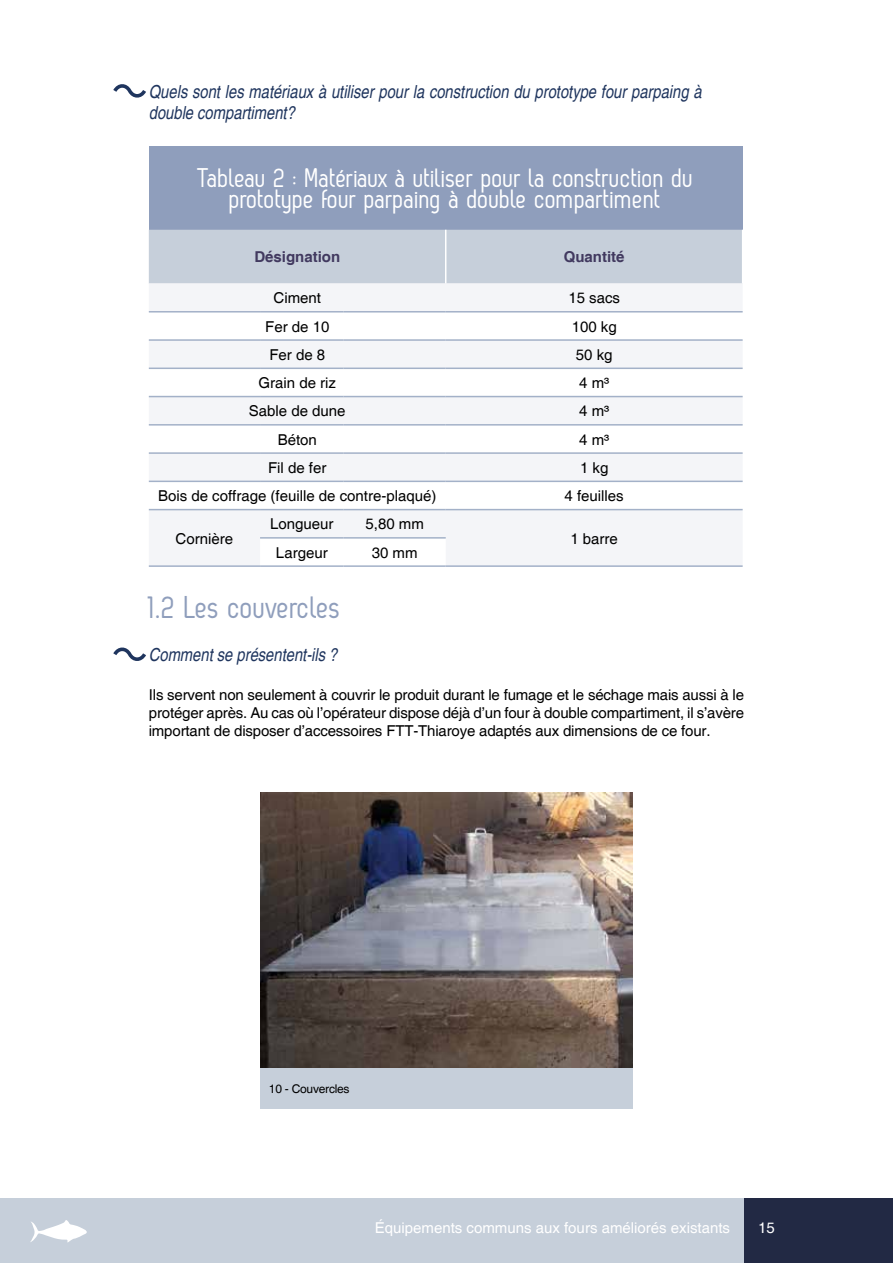
<style>
.page{position:relative;width:893px;height:1263px;background:#fff}
.page>*{position:absolute;margin:0;border:0;box-sizing:border-box;transform-origin:0 0}
.t1{font:31.5px "Zag";letter-spacing:-.01em;color:#8f9ebc}
.t2{font:27px/21px "Zag";color:#fff;text-align:center}
.t3{font:italic condensed 18px/21.6px "Helvetica";color:#1f355e}
.t4{font:15px/18px "Helvetica";color:#000;text-align:justify}
.t5{font:15px "Helvetica";color:#fff}
.t6{font:700 15px "Helvetica";color:#41395f}
.t7{font:12px "Helvetica";letter-spacing:-.02em;color:#000}
</style>
<div class="page">
<div style="left:0;top:1199px;width:893px;height:64px;background:#c6cfda"></div>
<svg style="left:30px;top:1220px;width:57px;height:22px"></svg>
<div style="left:744px;top:1199px;width:149px;height:64px;background:#222944"></div>
<svg style="left:113px;top:84px;width:33px;height:14px"></svg>
<svg style="left:113px;top:648px;width:33px;height:13px"></svg>
<div style="left:149px;top:146px;width:594px;height:84px;background:#8f9ebc"></div>
<div style="left:149px;top:230px;width:593px;height:53px;background:#c6cfda"></div>
<svg style="left:149px;top:283px;width:594px;height:282px;fill:#f4f5f8"></svg>
<hr style="left:445px;top:230px;width:1px;height:53px;background:#fff">
<hr style="left:149px;top:311px;width:111px;height:1px;background:#a3b1c8">
<hr style="left:260px;top:311px;width:84px;height:1px;background:#a3b1c8">
<hr style="left:344px;top:311px;width:102px;height:1px;background:#a3b1c8">
<hr style="left:446px;top:311px;width:297px;height:1px;background:#a3b1c8">
<hr style="left:149px;top:339px;width:111px;height:2px;background:#a3b1c8">
<hr style="left:260px;top:339px;width:84px;height:2px;background:#a3b1c8">
<hr style="left:344px;top:339px;width:102px;height:2px;background:#a3b1c8">
<hr style="left:446px;top:339px;width:297px;height:2px;background:#a3b1c8">
<hr style="left:149px;top:368px;width:111px;height:1px;background:#a3b1c8">
<hr style="left:260px;top:368px;width:84px;height:1px;background:#a3b1c8">
<hr style="left:344px;top:368px;width:102px;height:1px;background:#a3b1c8">
<hr style="left:446px;top:368px;width:297px;height:1px;background:#a3b1c8">
<hr style="left:149px;top:396px;width:111px;height:1px;background:#a3b1c8">
<hr style="left:260px;top:396px;width:84px;height:1px;background:#a3b1c8">
<hr style="left:344px;top:396px;width:102px;height:1px;background:#a3b1c8">
<hr style="left:446px;top:396px;width:297px;height:1px;background:#a3b1c8">
<hr style="left:149px;top:424px;width:111px;height:2px;background:#a3b1c8">
<hr style="left:260px;top:424px;width:84px;height:2px;background:#a3b1c8">
<hr style="left:344px;top:424px;width:102px;height:2px;background:#a3b1c8">
<hr style="left:446px;top:424px;width:297px;height:2px;background:#a3b1c8">
<hr style="left:149px;top:452px;width:111px;height:2px;background:#a3b1c8">
<hr style="left:260px;top:452px;width:84px;height:2px;background:#a3b1c8">
<hr style="left:344px;top:452px;width:102px;height:2px;background:#a3b1c8">
<hr style="left:446px;top:452px;width:297px;height:2px;background:#a3b1c8">
<hr style="left:149px;top:481px;width:111px;height:1px;background:#a3b1c8">
<hr style="left:260px;top:481px;width:84px;height:1px;background:#a3b1c8">
<hr style="left:344px;top:481px;width:102px;height:1px;background:#a3b1c8">
<hr style="left:446px;top:481px;width:297px;height:1px;background:#a3b1c8">
<hr style="left:149px;top:509px;width:111px;height:1px;background:#a3b1c8">
<hr style="left:260px;top:509px;width:84px;height:1px;background:#a3b1c8">
<hr style="left:344px;top:509px;width:102px;height:1px;background:#a3b1c8">
<hr style="left:446px;top:509px;width:297px;height:1px;background:#a3b1c8">
<hr style="left:260px;top:537px;width:84px;height:2px;background:#a3b1c8">
<hr style="left:344px;top:537px;width:102px;height:2px;background:#a3b1c8">
<hr style="left:149px;top:565px;width:111px;height:2px;background:#a3b1c8">
<hr style="left:260px;top:565px;width:84px;height:2px;background:#a3b1c8">
<hr style="left:344px;top:565px;width:102px;height:2px;background:#a3b1c8">
<hr style="left:446px;top:565px;width:297px;height:2px;background:#a3b1c8">
<img style="left:260px;top:793px;width:372px;height:275px">
<div style="left:260px;top:1068px;width:372px;height:41px;background:#c6cfda"></div>
<p class="t3" style="left:149px;top:81px;width:554px">Quels sont les matériaux à utiliser pour la construction du prototype four parpaing à double compartiment?</p>
<h2 class="t2" style="left:198px;top:168px;width:498px">Tableau 2 : Matériaux à utiliser pour la construction du prototype four parpaing à double compartiment</h2>
<p class="t6" style="left:254px;top:248px;width:87px">Désignation</p>
<p class="t6" style="left:564px;top:248px;width:62px">Quantité</p>
<p class="t4" style="left:274px;top:290px;width:49px">Ciment</p>
<p class="t4" style="left:568px;top:290px;width:53px">15 sacs</p>
<p class="t4" style="left:265px;top:318px;width:66px">Fer de 10</p>
<p class="t4" style="left:572px;top:318px;width:47px">100 kg</p>
<p class="t4" style="left:269px;top:346px;width:57px">Fer de 8</p>
<p class="t4" style="left:576px;top:346px;width:38px">50 kg</p>
<p class="t4" style="left:258px;top:374px;width:79px">Grain de riz</p>
<p class="t4" style="left:579px;top:374px;width:31px">4 m³</p>
<p class="t4" style="left:249px;top:403px;width:98px">Sable de dune</p>
<p class="t4" style="left:579px;top:403px;width:31px">4 m³</p>
<p class="t4" style="left:278px;top:431px;width:41px">Béton</p>
<p class="t4" style="left:579px;top:431px;width:31px">4 m³</p>
<p class="t4" style="left:268px;top:459px;width:60px">Fil de fer</p>
<p class="t4" style="left:580px;top:459px;width:30px">1 kg</p>
<p class="t4" style="left:158px;top:487px;width:280px">Bois de coffrage (feuille de contre-plaqué)</p>
<p class="t4" style="left:565px;top:487px;width:61px">4 feuilles</p>
<p class="t4" style="left:176px;top:530px;width:59px">Cornière</p>
<p class="t4" style="left:270px;top:516px;width:65px">Longueur</p>
<p class="t4" style="left:365px;top:516px;width:60px">5,80 mm</p>
<p class="t4" style="left:570px;top:530px;width:49px">1 barre</p>
<p class="t4" style="left:276px;top:544px;width:53px">Largeur</p>
<p class="t4" style="left:372px;top:544px;width:47px">30 mm</p>
<h1 class="t1" style="left:149px;top:590px;width:194px">1.2 Les couvercles</h1>
<p class="t3" style="left:149px;top:644px;width:190px">Comment se présentent-ils ?</p>
<p class="t4" style="left:149px;top:686px;width:597px">Ils servent non seulement à couvrir le produit durant le fumage et le séchage mais aussi à le protéger après. Au cas où l’opérateur dispose déjà d’un four à double compartiment, il s’avère important de disposer d’accessoires FTT-Thiaroye adaptés aux dimensions de ce four.</p>
<p class="t7" style="left:269px;top:1082px;width:82px">10 - Couvercles</p>
<p class="t5" style="left:375px;top:1219px;width:357px">Équipements communs aux fours améliorés existants</p>
<p class="t5" style="left:758px;top:1219px;width:18px">15</p>
</div>
